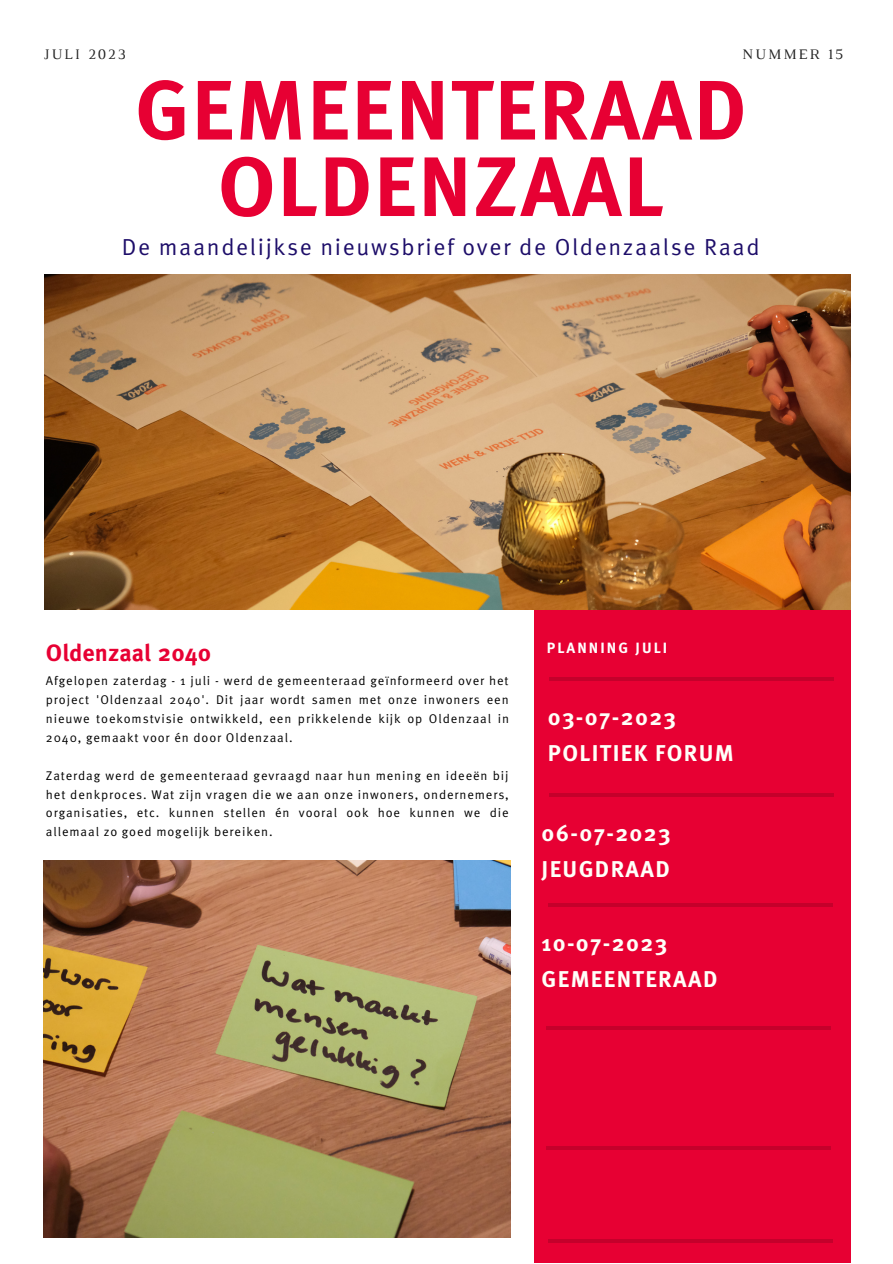
<style>
.page{position:relative;width:893px;height:1264px;background:#fff}
.page>*{position:absolute;margin:0;border:0;box-sizing:border-box;transform-origin:0 0}
.t1{font:700 84.15px/76.5px "Meta Pro";letter-spacing:.02em;color:#e70033;text-align:center}
.t2{font:700 23.7px "Meta Pro";color:#e70033}
.t3{font:23.1px "Meta Pro Norm";letter-spacing:.07em;color:#1d0d69}
.t4{font:700 22.8px "Meta Pro";letter-spacing:.06em;color:#fffff9}
.t5{font:14.85px "Luthier";letter-spacing:.14em;color:#222}
.t6{font:700 14.85px "Meta Pro";letter-spacing:.14em;color:#fff}
.t7{font:12.6px/18.9px "Meta Pro Norm";letter-spacing:.07em;color:#000;text-align:justify}
</style>
<div class="page">
<div style="left:534px;top:581px;width:316px;height:681px;background:#e70033"></div>
<hr style="left:549px;top:793px;width:285px;height:4px;background:#c5002b">
<hr style="left:547px;top:903px;width:285px;height:4px;background:#c5002b">
<hr style="left:546px;top:1026px;width:285px;height:3px;background:#000">
<hr style="left:547px;top:1239px;width:285px;height:3px;background:#000">
<hr style="left:549px;top:677px;width:285px;height:4px;background:#c5002b">
<img style="left:45px;top:274px;width:805px;height:335px">
<hr style="left:546px;top:1146px;width:285px;height:3px;background:#000">
<img style="left:44px;top:860px;width:466px;height:377px">
<p class="t5" style="left:44px;top:49px;width:84px">JULI 2023</p>
<p class="t5" style="left:742px;top:49px;width:102px">NUMMER 15</p>
<p class="t1" style="left:135px;top:68px;width:613px">GEMEENTERAAD<br>OLDENZAAL</p>
<p class="t3" style="left:122px;top:228px;width:639px">De maandelijkse nieuwsbrief over de Oldenzaalse Raad</p>
<p class="t2" style="left:46px;top:634px;width:167px">Oldenzaal 2040</p>
<p class="t7" style="left:46px;top:671px;width:464px">Afgelopen zaterdag - 1 juli - werd de gemeenteraad geïnformeerd over het project 'Oldenzaal 2040'. Dit jaar wordt samen met onze inwoners een nieuwe toekomstvisie ontwikkeld, een prikkelende kijk op Oldenzaal in 2040, gemaakt voor én door Oldenzaal.</p>
<p class="t7" style="left:46px;top:765px;width:464px">Zaterdag werd de gemeenteraad gevraagd naar hun mening en ideeën bij het denkproces. Wat zijn vragen die we aan onze inwoners, ondernemers, organisaties, etc. kunnen stellen én vooral ook hoe kunnen we die allemaal zo goed mogelijk bereiken.</p>
<p class="t6" style="left:546px;top:636px;width:122px">PLANNING JULI</p>
<p class="t4" style="left:547px;top:699px;width:130px">03-07-2023</p>
<p class="t4" style="left:547px;top:735px;width:187px">POLITIEK FORUM</p>
<p class="t4" style="left:541px;top:814px;width:131px">06-07-2023</p>
<p class="t4" style="left:541px;top:850px;width:130px">JEUGDRAAD</p>
<p class="t4" style="left:541px;top:924px;width:127px">10-07-2023</p>
<p class="t4" style="left:541px;top:960px;width:177px">GEMEENTERAAD</p>
</div>
